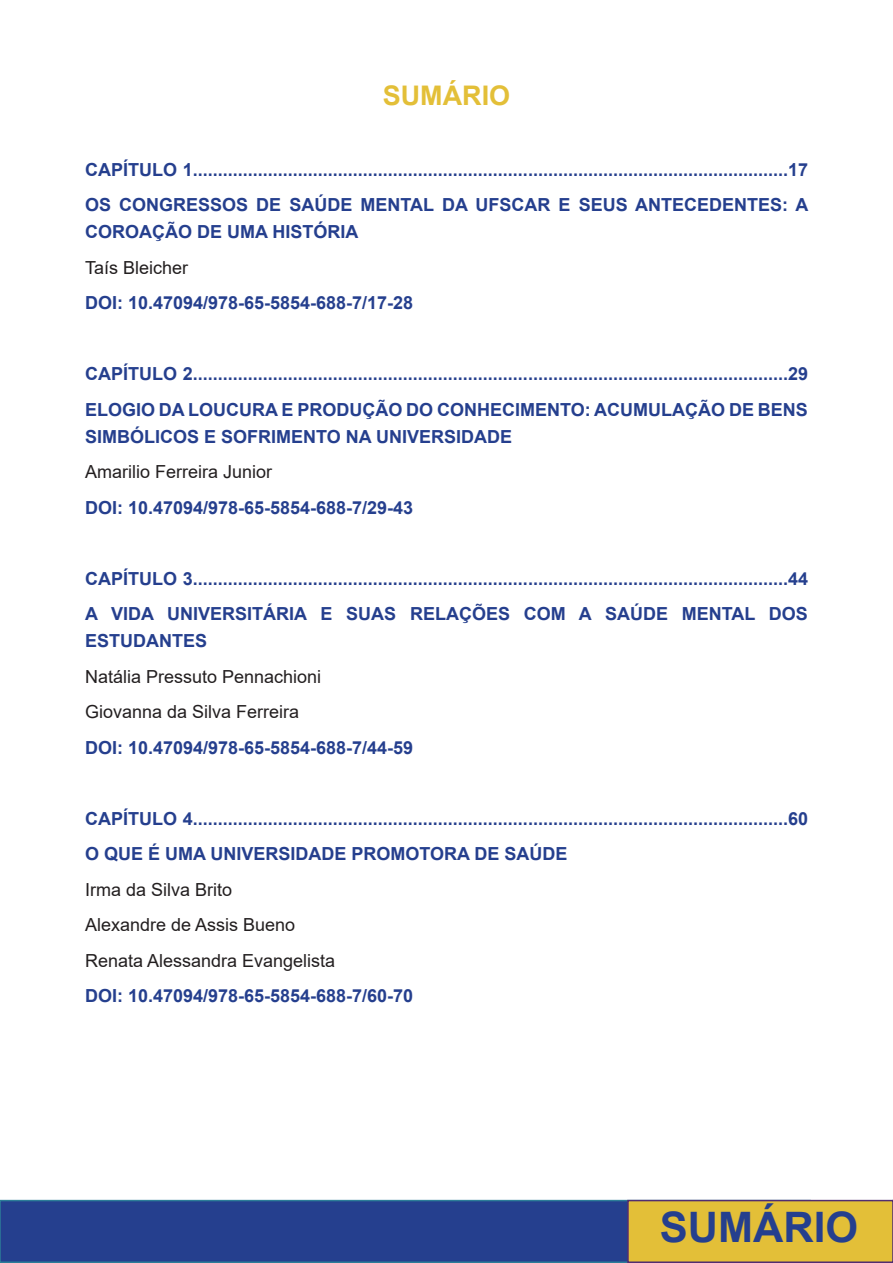
<style>
.page{position:relative;width:893px;height:1263px;background:#fff}
.page>*{position:absolute;margin:0;border:0;box-sizing:border-box;transform-origin:0 0}
.t1{font:700 42px "Arial";color:#253f8e}
.t2{font:700 27px "Arial";color:#e3bf38}
.t3{font:700 18px/27px "Arial";color:#253f8e}
.t4{font:18px "Arial";color:#231f20}
</style>
<div class="page">
<div style="left:0;top:1200px;width:811px;height:63px;background:#253f8e;border:2px solid #2c7d98"></div>
<div style="left:627px;top:1200px;width:266px;height:63px;background:#e3bf38;border:2px solid #502d71"></div>
<p class="t2" style="left:383px;top:76px;width:129px">SUMÁRIO</p>
<p class="t3" style="left:85px;top:156px;width:725px">CAPÍTULO 1.......................................................................................................................17</p>
<p class="t3" style="left:85px;top:192px;width:725px">OS CONGRESSOS DE SAÚDE MENTAL DA UFSCAR E SEUS ANTECEDENTES: A<br>COROAÇÃO DE UMA HISTÓRIA</p>
<p class="t4" style="left:85px;top:255px;width:105px">Taís Bleicher</p>
<p class="t3" style="left:85px;top:290px;width:330px">DOI: 10.47094/978-65-5854-688-7/17-28</p>
<p class="t3" style="left:85px;top:361px;width:725px">CAPÍTULO 2.......................................................................................................................29</p>
<p class="t3" style="left:85px;top:396px;width:724px">ELOGIO DA LOUCURA E PRODUÇÃO DO CONHECIMENTO: ACUMULAÇÃO DE BENS<br>SIMBÓLICOS E SOFRIMENTO NA UNIVERSIDADE</p>
<p class="t4" style="left:85px;top:460px;width:189px">Amarilio Ferreira Junior</p>
<p class="t3" style="left:85px;top:494px;width:330px">DOI: 10.47094/978-65-5854-688-7/29-43</p>
<p class="t3" style="left:85px;top:565px;width:725px">CAPÍTULO 3.......................................................................................................................44</p>
<p class="t3" style="left:85px;top:601px;width:724px">A VIDA UNIVERSITÁRIA E SUAS RELAÇÕES COM A SAÚDE MENTAL DOS<br>ESTUDANTES</p>
<p class="t4" style="left:85px;top:664px;width:238px">Natália Pressuto Pennachioni</p>
<p class="t4" style="left:85px;top:700px;width:216px">Giovanna da Silva Ferreira</p>
<p class="t3" style="left:85px;top:734px;width:330px">DOI: 10.47094/978-65-5854-688-7/44-59</p>
<p class="t3" style="left:85px;top:805px;width:725px">CAPÍTULO 4.......................................................................................................................60</p>
<p class="t3" style="left:85px;top:841px;width:484px">O QUE É UMA UNIVERSIDADE PROMOTORA DE SAÚDE</p>
<p class="t4" style="left:85px;top:877px;width:149px">Irma da Silva Brito</p>
<p class="t4" style="left:85px;top:913px;width:212px">Alexandre de Assis Bueno</p>
<p class="t4" style="left:85px;top:948px;width:252px">Renata Alessandra Evangelista</p>
<p class="t3" style="left:85px;top:983px;width:330px">DOI: 10.47094/978-65-5854-688-7/60-70</p>
<h1 class="t1" style="left:660px;top:1198px;width:200px">SUMÁRIO</h1>
</div>
